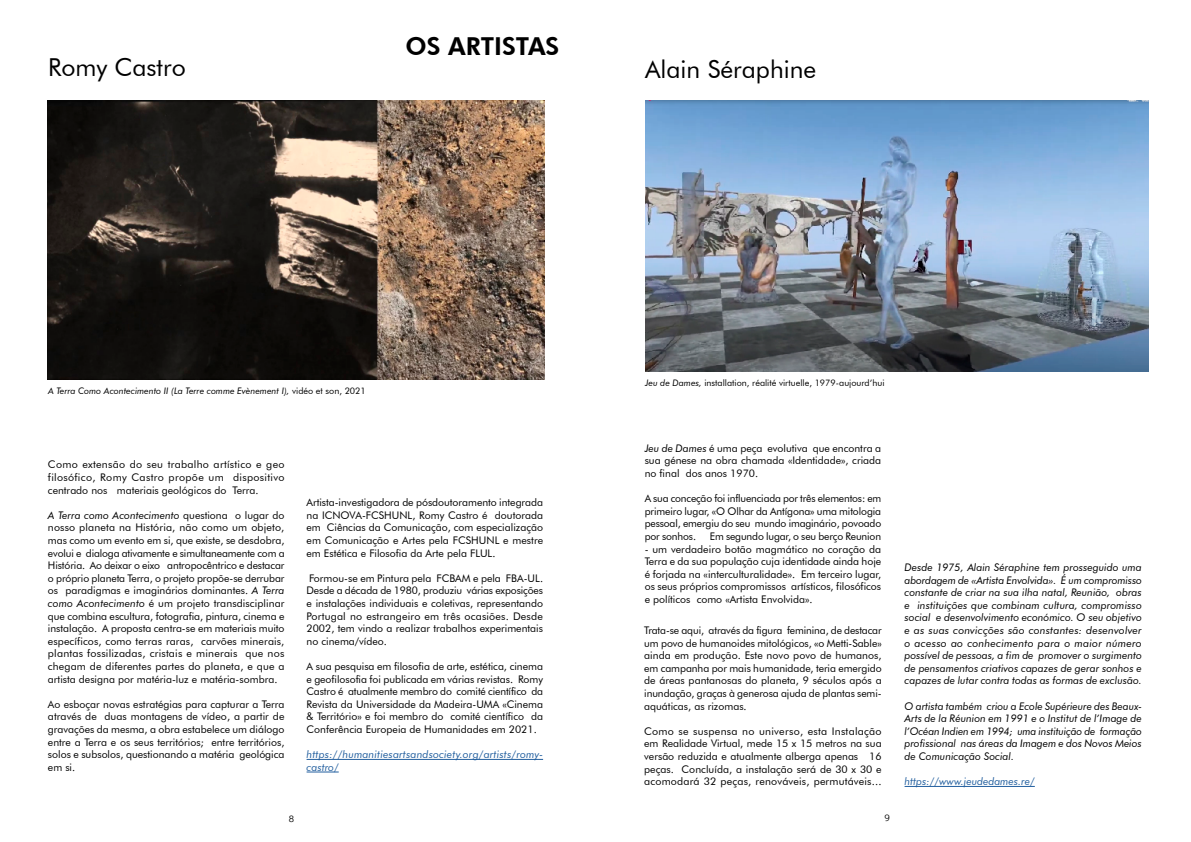
<style>
.page{position:relative;width:1191px;height:842px;background:#fff}
.page>*{position:absolute;margin:0;border:0;box-sizing:border-box;transform-origin:0 0}
.t1{font:24.7px "Futura BT";color:#000}
.t2{font:800 24.7px "Futura BT";color:#000}
.t3{font:10.5px/12.6px "Futura BT";color:#000;text-align:justify}
.t4{font:italic 10.5px/12.6px "Futura BT";color:#000;text-align:justify}
.t5{font:italic 10.5px/12.6px "Futura BT";letter-spacing:.01em;color:#215e9e}
.t6{font:italic 9px "Futura BT";color:#000}
.t7{font:9px "Futura BT";color:#000}
.t8{font:300 9px "Prompt";color:#000}
.s1{font-style:normal}
.s2{font-style:italic}
</style>
<div class="page">
<hr style="left:306px;top:759px;width:237px;height:1px;background:#215e9e">
<hr style="left:306px;top:772px;width:33px;height:1px;background:#215e9e">
<img style="left:48px;top:101px;width:496px;height:279px">
<img style="left:645px;top:101px;width:503px;height:271px">
<hr style="left:904px;top:786px;width:130px;height:1px;background:#215e9e">
<h1 class="t1" style="left:48px;top:52px;width:139px">Romy Castro</h1>
<h1 class="t2" style="left:405px;top:31px;width:155px">OS ARTISTAS</h1>
<h1 class="t1" style="left:645px;top:54px;width:173px">Alain Séraphine</h1>
<p class="t6" style="left:48px;top:385px;width:319px">A Terra Como Acontecimento II (La Terre comme Evènement I), <span class="s1">vidéo et son, 2021</span></p>
<p class="t7" style="left:645px;top:377px;width:241px"><span class="s2">Jeu de Dames,</span> installation, réalité virtuelle, 1979-aujourd’hui</p>
<p class="t3" style="left:48px;top:458px;width:238px">Como extensão do seu trabalho artístico e geo filosófico, Romy Castro propõe um dispositivo centrado nos materiais geológicos do Terra.</p>
<p class="t3" style="left:48px;top:509px;width:238px"><span class="s2">A Terra como Acontecimento</span> questiona o lugar do nosso planeta na História, não como um objeto, mas como um evento em si, que existe, se desdobra, evolui e dialoga ativamente e simultaneamente com a História. Ao deixar o eixo antropocêntrico e destacar o próprio planeta Terra, o projeto propõe-se derrubar os paradigmas e imaginários dominantes. <span class="s2">A Terra como Acontecimento</span> é um projeto transdisciplinar que combina escultura, fotografia, pintura, cinema e instalação. A proposta centra-se em materiais muito específicos, como terras raras, carvões minerais, plantas fossilizadas, cristais e minerais que nos chegam de diferentes partes do planeta, e que a artista designa por matéria-luz e matéria-sombra.</p>
<p class="t3" style="left:48px;top:698px;width:238px">Ao esboçar novas estratégias para capturar a Terra através de duas montagens de vídeo, a partir de gravações da mesma, a obra estabelece um diálogo entre a Terra e os seus territórios; entre territórios, solos e subsolos, questionando a matéria geológica em si.</p>
<p class="t3" style="left:306px;top:496px;width:238px">Artista-investigadora de pósdoutoramento integrada na ICNOVA-FCSHUNL, Romy Castro é doutorada em Ciências da Comunicação, com especialização em Comunicação e Artes pela FCSHUNL e mestre em Estética e Filosofia da Arte pela FLUL.</p>
<p class="t3" style="left:306px;top:572px;width:238px">Formou-se em Pintura pela FCBAM e pela FBA-UL.<br>Desde a década de 1980, produziu várias exposições e instalações individuais e coletivas, representando Portugal no estrangeiro em três ocasiões. Desde 2002, tem vindo a realizar trabalhos experimentais no cinema/vídeo.</p>
<p class="t3" style="left:306px;top:660px;width:238px">A sua pesquisa em filosofia de arte, estética, cinema e geofilosofia foi publicada em várias revistas. Romy Castro é atualmente membro do comité científico da Revista da Universidade da Madeira-UMA «Cinema &amp; Território» e foi membro do comité científico da Conferência Europeia de Humanidades em 2021.</p>
<p class="t5" style="left:306px;top:748px;width:238px">https://humanitiesartsandsociety.org/artists/romy&shy;castro/</p>
<p class="t3" style="left:644px;top:442px;width:238px"><span class="s2">Jeu de Dames</span> é uma peça evolutiva que encontra a sua génese na obra chamada «Identidade», criada no final dos anos 1970.</p>
<p class="t3" style="left:644px;top:492px;width:238px">A sua conceção foi influenciada por três elementos: em primeiro lugar, «O Olhar da Antígona» uma mitologia pessoal, emergiu do seu mundo imaginário, povoado por sonhos.</p>
<p class="t3" style="left:710px;top:530px;width:173px">Em segundo lugar, o seu berço Reunion</p>
<p class="t3" style="left:644px;top:542px;width:238px">- um verdadeiro botão magmático no coração da Terra e da sua população cuja identidade ainda hoje é forjada na «interculturalidade». Em terceiro lugar, os seus próprios compromissos artísticos, filosóficos e políticos como «Artista Envolvida».</p>
<p class="t3" style="left:644px;top:624px;width:239px">Trata-se aqui, através da figura feminina, de destacar um povo de humanoides mitológicos, «o Metti-Sable» ainda em produção. Este novo povo de humanos, em campanha por mais humanidade, teria emergido de áreas pantanosas do planeta, 9 séculos após a inundação, graças à generosa ajuda de plantas semi&shy;aquáticas, as rizomas.</p>
<p class="t3" style="left:644px;top:725px;width:239px">Como se suspensa no universo, esta Instalação em Realidade Virtual, mede 15 x 15 metros na sua versão reduzida e atualmente alberga apenas 16 peças. Concluída, a instalação será de 30 x 30 e acomodará 32 peças, renováveis, permutáveis...</p>
<p class="t8" style="left:289px;top:812px;width:7px">8</p>
<p class="t8" style="left:884px;top:811px;width:7px">9</p>
<p class="t4" style="left:904px;top:561px;width:239px">Desde 1975, Alain Séraphine tem prosseguido uma abordagem de «Artista Envolvida». É um compromisso constante de criar na sua ilha natal, Reunião, obras e instituições que combinam cultura, compromisso social e desenvolvimento económico. O seu objetivo e as suas convicções são constantes: desenvolver o acesso ao conhecimento para o maior número possível de pessoas, a fim de promover o surgimento de pensamentos criativos capazes de gerar sonhos e capazes de lutar contra todas as formas de exclusão.</p>
<p class="t4" style="left:904px;top:699px;width:239px">O artista também criou a Ecole Supérieure des Beaux-Arts de la Réunion em 1991 e o Institut de l’Image de l’Océan Indien em 1994; uma instituição de formação profissional nas áreas da Imagem e dos Novos Meios de Comunicação Social.</p>
<p class="t5" style="left:904px;top:775px;width:132px">https://www.jeudedames.re/</p>
</div>
